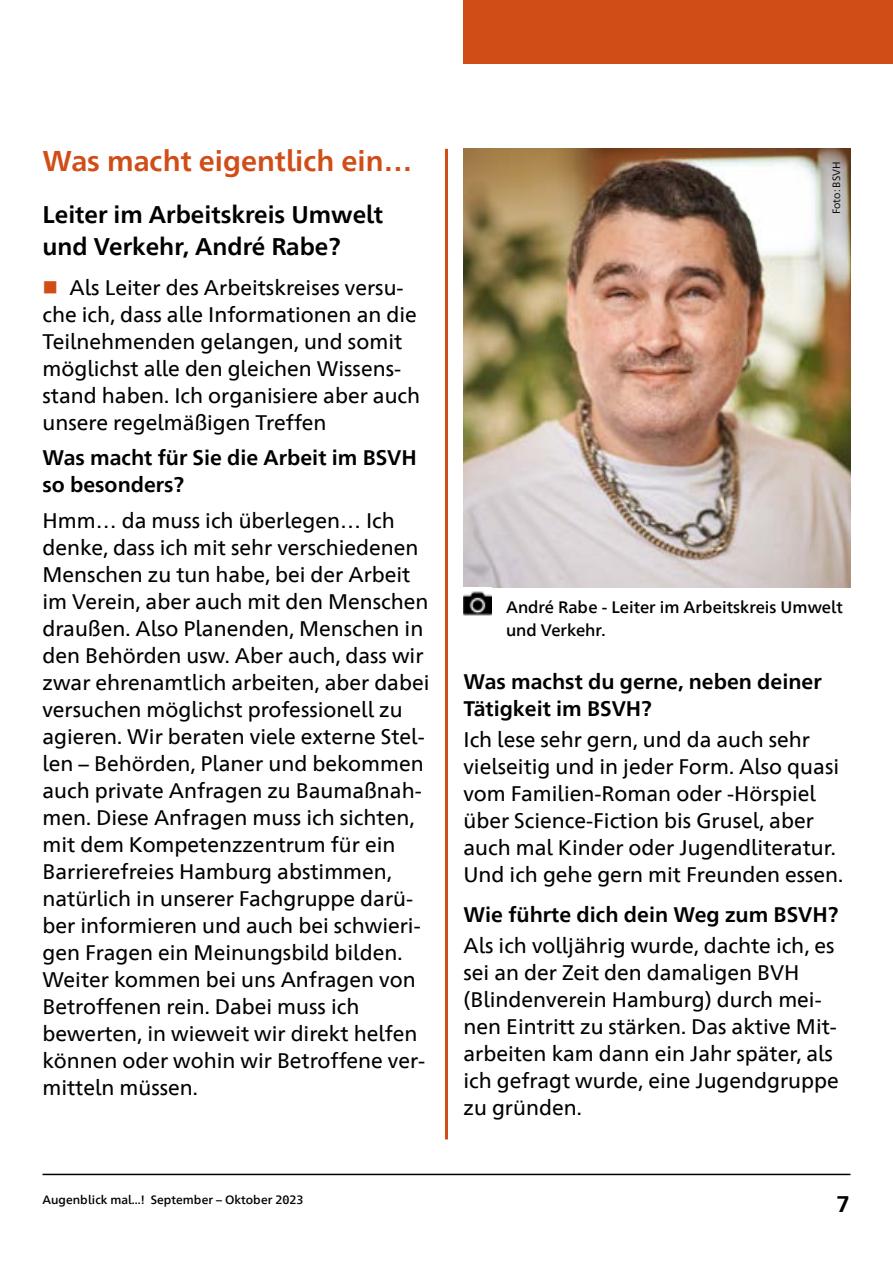
<style>
.page{position:relative;width:893px;height:1263px;background:#fff}
.page>*{position:absolute;margin:0;border:0;box-sizing:border-box;transform-origin:0 0}
.h3-Std{font:700 28.5px "Frutiger Neue 1450 Pro";color:#d14d18}
.h4-Std{font:700 24px/31.5px "Frutiger Neue 1450 Pro";color:#000}
.t1{font:700 22.5px "Frutiger Neue 1450 Pro";color:#000}
.p-Std{font:21px/27px "Frutiger Neue 1450 Pro";color:#000}
.h5-Std{font:700 21px/27px "Frutiger Neue 1450 Pro";color:#000}
.p-Std-2{font:700 21px/27px "Frutiger Neue 1450 Pro";color:#000}
.t2{font:500 16.5px/22.5px "Frutiger Neue 1450 Pro";color:#000}
.t3{font:500 12px "Frutiger Neue 1450 Pro";color:#000}
.t4{font:10.5px "Frutiger Neue 1450 Pro";color:#000}
.s1{color:#d14d18}
</style>
<div class="page">
<hr style="left:43px;top:1174px;width:807px;height:1px;background:#000">
<div style="left:463px;top:0;width:430px;height:64px;background:#d14d18"></div>
<hr style="left:445px;top:149px;width:3px;height:990px;background:#d14d18">
<img style="left:464px;top:149px;width:386px;height:439px">
<img style="left:463px;top:591px;width:29px;height:25px">
<h3 class="h3-Std" style="left:43px;top:140px;width:371px">Was macht eigentlich ein…</h3>
<h4 class="h4-Std" style="left:43px;top:197px;width:342px">Leiter im Arbeitskreis Umwelt und Verkehr, André Rabe?</h4>
<p class="p-Std" style="left:43px;top:272px;width:379px"><span class="s1">■</span> Als Leiter des Arbeitskreises versu&shy;che ich, dass alle Informationen an die Teilnehmenden gelangen, und somit möglichst alle den gleichen Wissens&shy;stand haben. Ich organisiere aber auch unsere regelmäßigen Treffen</p>
<p class="p-Std-2" style="left:43px;top:443px;width:376px">Was macht für Sie die Arbeit im BSVH so besonders?</p>
<p class="p-Std" style="left:43px;top:505px;width:388px">Hmm… da muss ich überlegen… Ich denke, dass ich mit sehr verschiedenen Menschen zu tun habe, bei der Arbeit im Verein, aber auch mit den Menschen draußen. Also Planenden, Menschen in den Behörden usw. Aber auch, dass wir zwar ehrenamtlich arbeiten, aber dabei versuchen möglichst professionell zu agieren. Wir beraten viele externe Stel&shy;len – Behörden, Planer und bekommen auch private Anfragen zu Baumaßnah&shy;men. Diese Anfragen muss ich sichten, mit dem Kompetenzzentrum für ein Barrierefreies Hamburg abstimmen, natürlich in unserer Fachgruppe darü&shy;ber informieren und auch bei schwieri&shy;gen Fragen ein Meinungsbild bilden.<br>Weiter kommen bei uns Anfragen von Betroffenen rein. Dabei muss ich bewerten, in wieweit wir direkt helfen können oder wohin wir Betroffene ver&shy;mitteln müssen.</p>
<p class="t4" style="left:829px;top:214px;width:54px;rotate:-90deg">Foto: BSVH</p>
<p class="t2" style="left:506px;top:595px;width:338px">André Rabe - Leiter im Arbeitskreis Umwelt und Verkehr.</p>
<h5 class="h5-Std" style="left:463px;top:667px;width:360px">Was machst du gerne, neben deiner<br>Tätigkeit im BSVH?</h5>
<p class="p-Std" style="left:463px;top:725px;width:381px">Ich lese sehr gern, und da auch sehr vielseitig und in jeder Form. Also quasi vom Familien-Roman oder -Hörspiel über Science-Fiction bis Grusel, aber auch mal Kinder oder Jugendliteratur.<br>Und ich gehe gern mit Freunden essen.</p>
<h5 class="h5-Std" style="left:463px;top:900px;width:376px">Wie führte dich dein Weg zum BSVH?</h5>
<p class="p-Std" style="left:463px;top:931px;width:377px">Als ich volljährig wurde, dachte ich, es sei an der Zeit den damaligen BVH (Blindenverein Hamburg) durch mei&shy;nen Eintritt zu stärken. Das aktive Mit&shy;arbeiten kam dann ein Jahr später, als ich gefragt wurde, eine Jugendgruppe zu gründen.</p>
<p class="t3" style="left:43px;top:1191px;width:263px">Augenblick mal...! September – Oktober 2023</p>
<p class="t1" style="left:836px;top:1188px;width:15px">7</p>
</div>
